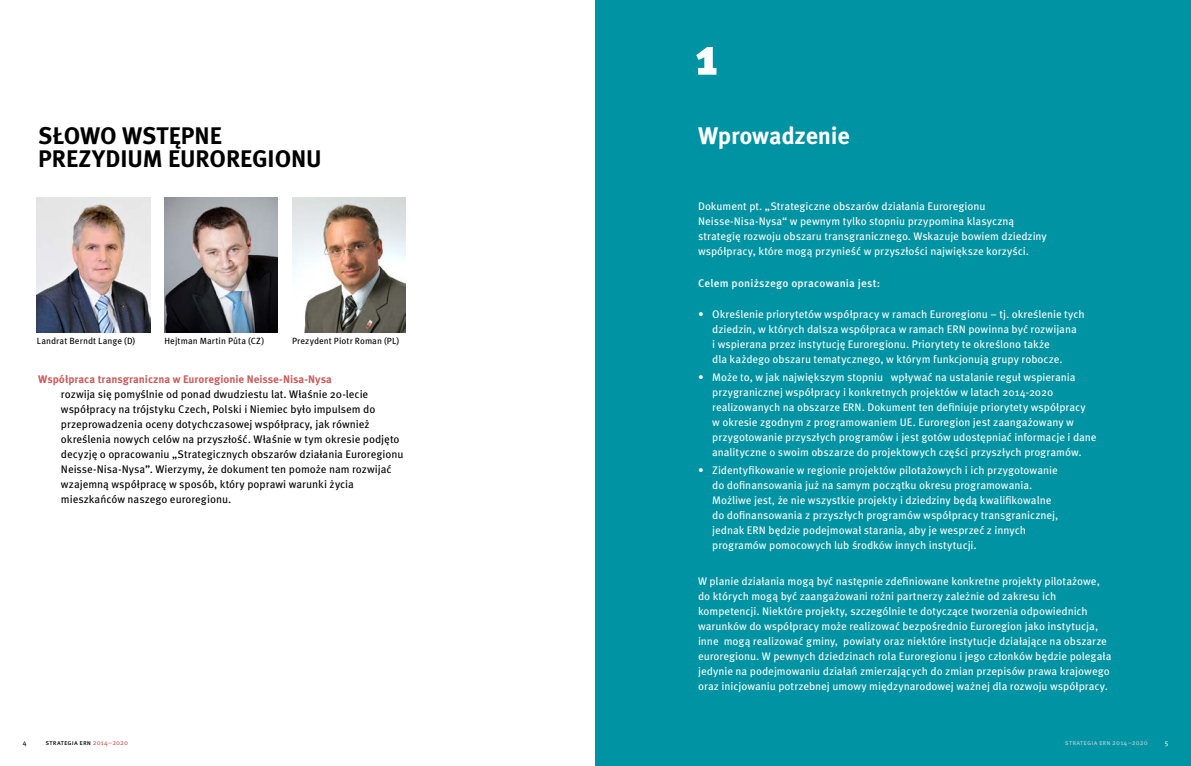
<style>
.page{position:relative;width:1191px;height:766px;background:#fff}
.page>*{position:absolute;margin:0;border:0;box-sizing:border-box;transform-origin:0 0}
.t1{font:900 52px "Meta Pro";color:#fff}
.t2{font:700 24px/23px "Meta Pro";letter-spacing:-.005em;color:#000}
.t3{font:700 24px "Meta Pro";color:#fff}
.t4{font:11px/15px "Meta Pro";letter-spacing:-.005em;color:#fff}
.t5{font:11px/15px "Meta Pro";letter-spacing:-.005em;color:#000}
.t6{font:700 11px "Meta Pro";color:#c95c5b}
.t7{font:500 11px "Meta Pro";letter-spacing:.015em;color:#fff}
.t8{font:9px "Meta Pro";letter-spacing:.01em;color:#000}
.t9{font:7px "Meta Pro";letter-spacing:.015em;color:#000}
.t10{font:7px "Meta Pro";letter-spacing:.01em;color:#b0cfd7}
.t11{font:7px "Meta Pro";color:#fff}
.s1{color:#c95c5b}
</style>
<div class="page">
<div style="left:595px;top:0;width:596px;height:765px;background:#0093a3"></div>
<img style="left:37px;top:197px;width:113px;height:136px">
<img style="left:292px;top:197px;width:113px;height:136px">
<img style="left:164px;top:197px;width:114px;height:136px">
<h2 class="t2" style="left:38px;top:123px;width:285px">SŁOWO WSTĘPNE<br>PREZYDIUM EUROREGIONU</h2>
<p class="t8" style="left:37px;top:333px;width:100px">Landrat Berndt Lange (D)</p>
<p class="t8" style="left:164px;top:333px;width:101px">Hejtman Martin Půta (CZ)</p>
<p class="t8" style="left:292px;top:333px;width:109px">Prezydent Piotr Roman (PL)</p>
<p class="t6" style="left:38px;top:370px;width:295px">Współpraca transgraniczna w Euroregionie Neisse-Nisa-Nysa</p>
<p class="t5" style="left:61px;top:385px;width:344px">rozwija się pomyślnie od ponad dwudziestu lat. Właśnie 20-lecie współpracy na trójstyku Czech, Polski i Niemiec było impulsem do przeprowadzenia oceny dotychczasowej współpracy, jak również określenia nowych celów na przyszłość. Właśnie w tym okresie podjęto decyzję o opracowaniu „Strategicznych obszarów działania Euroregionu Neisse-Nisa-Nysa”. Wierzymy, że dokument ten pomoże nam rozwijać wzajemną współpracę w sposób, który poprawi warunki życia mieszkańców naszego euroregionu.</p>
<h1 class="t1" style="left:695px;top:24px;width:24px">1</h1>
<h2 class="t3" style="left:698px;top:117px;width:153px">Wprowadzenie</h2>
<p class="t4" style="left:698px;top:198px;width:350px">Dokument pt. „Strategiczne obszarów działania Euroregionu Neisse-Nisa-Nysa“ w pewnym tylko stopniu przypomina klasyczną strategię rozwoju obszaru transgranicznego. Wskazuje bowiem dziedziny współpracy, które mogą przynieść w przyszłości największe korzyści.</p>
<p class="t7" style="left:698px;top:276px;width:184px">Celem poniższego opracowania jest:</p>
<p class="t4" style="left:712px;top:306px;width:374px;text-indent:-14px">• Określenie priorytetów współpracy w ramach Euroregionu – tj. określenie tych dziedzin, w których dalsza współpraca w ramach ERN powinna być rozwijana<br>i wspierana przez instytucję Euroregionu. Priorytety te określono także<br>dla każdego obszaru tematycznego, w którym funkcjonują grupy robocze.</p>
<p class="t4" style="left:712px;top:369px;width:386px;text-indent:-14px">• Może to, w jak największym stopniu wpływać na ustalanie reguł wspierania przygranicznej współpracy i konkretnych projektów w latach 2014-2020 realizowanych na obszarze ERN. Dokument ten definiuje priorytety współpracy<br>w okresie zgodnym z programowaniem UE. Euroregion jest zaangażowany w przygotowanie przyszłych programów i jest gotów udostępniać informacje i dane analityczne o swoim obszarze do projektowych części przyszłych programów.</p>
<p class="t4" style="left:712px;top:462px;width:348px;text-indent:-14px">• Zidentyfikowanie w regionie projektów pilotażowych i ich przygotowanie do dofinansowania już na samym początku okresu programowania.<br>Możliwe jest, że nie wszystkie projekty i dziedziny będą kwalifikowalne do dofinansowania z przyszłych programów współpracy transgranicznej, jednak ERN będzie podejmował starania, aby je wesprzeć z innych programów pomocowych lub środków innych instytucji.</p>
<p class="t4" style="left:698px;top:572px;width:415px">W planie działania mogą być następnie zdefiniowane konkretne projekty pilotażowe, do których mogą być zaangażowani rożni partnerzy zależnie od zakresu ich kompetencji. Niektóre projekty, szczególnie te dotyczące tworzenia odpowiednich warunków do współpracy może realizować bezpośrednio Euroregion jako instytucja, inne mogą realizować gminy, powiaty oraz niektóre instytucje działające na obszarze euroregionu. W pewnych dziedzinach rola Euroregionu i jego członków będzie polegała jedynie na podejmowaniu działań zmierzających do zmian przepisów prawa krajowego oraz inicjowaniu potrzebnej umowy międzynarodowej ważnej dla rozwoju współpracy.</p>
<p class="t9" style="left:23px;top:736px;width:5px">4</p>
<p class="t9" style="left:45px;top:736px;width:84px">strategia ern <span class="s1">2014–2020</span></p>
<p class="t10" style="left:1064px;top:736px;width:84px">strategia ern 2014–2020</p>
<p class="t11" style="left:1164px;top:736px;width:5px">5</p>
</div>
